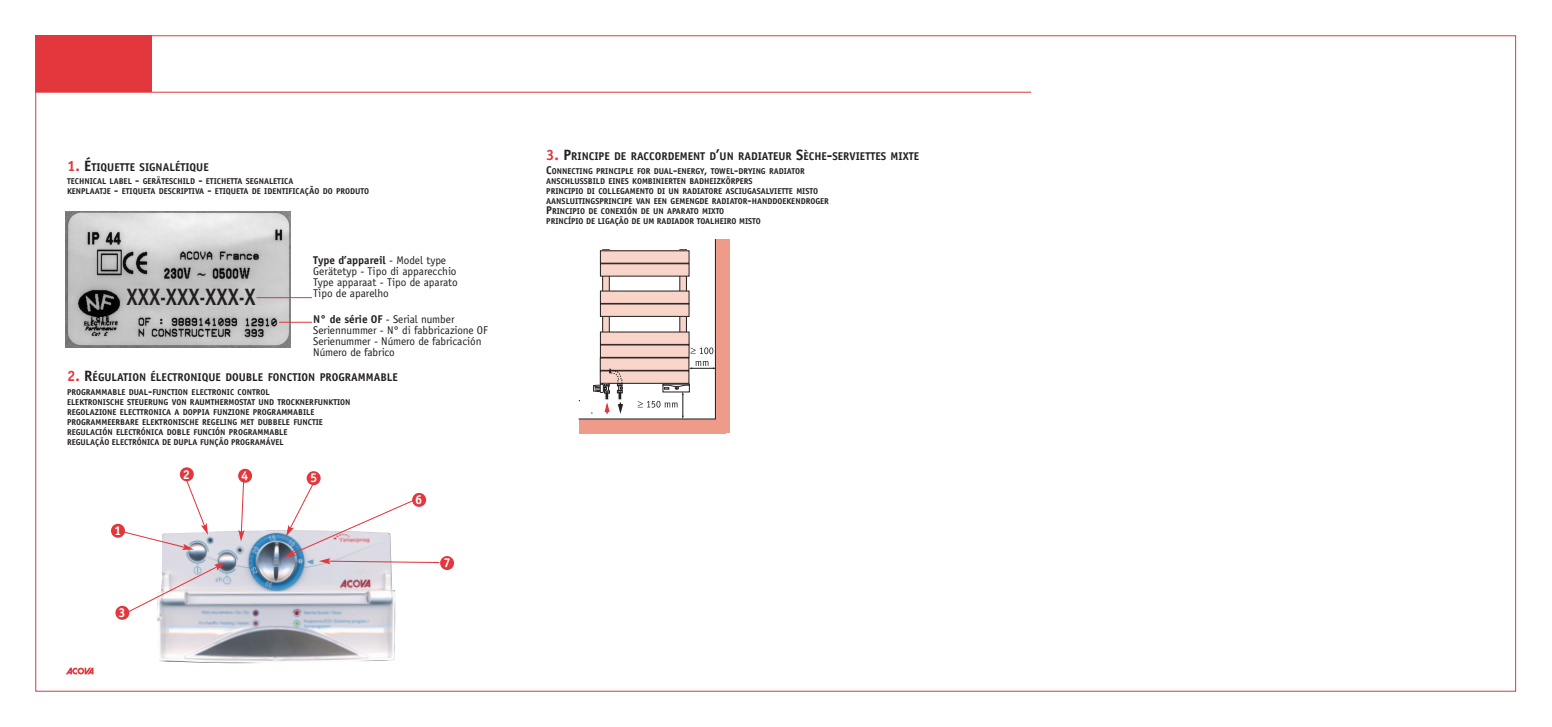
<style>
.page{position:relative;width:1552px;height:727px;background:#fff}
.page>*{position:absolute;margin:0;border:0;box-sizing:border-box;transform-origin:0 0}
.t1{font:700 22.5px "Univers";color:#231f20;scale:.7 1}
.t2{font:700 12.88px "Officina Sans";color:#fff}
.t3{font:11.25px/11.2px "Officina Sans";letter-spacing:-.005em;color:#231f20}
.t4{font:700 11.25px "Officina Sans";color:#231f20}
.t5{font:700 8.5px/10px "Officina Sans";color:#231f20}
.s1{font-size:15px;color:#e1373d}
.s2{font-size:15px}
.s3{font-size:11.25px}
.s4{font-size:9px}
.s5{font-weight:700}
</style>
<div class="page">
<div style="left:35px;top:35px;width:117px;height:57px;background:#e1373d"></div>
<svg style="left:66px;top:667px;width:27px;height:7px"></svg>
<hr style="left:35px;top:92px;width:996px;height:1px;background:#e1373d">
<div style="left:715px;top:240px;width:15px;height:193px;background:#ef9b8a"></div>
<div style="left:579px;top:419px;width:147px;height:14px;background:#ef9b8a"></div>
<svg style="left:579px;top:240px;width:137px;height:179px"></svg>
<img style="left:66px;top:211px;width:224px;height:136px">
<hr style="left:257px;top:297px;width:63px;height:1px;background:#e1373d">
<div style="left:312px;top:254px;width:174px;height:56px;background:#fff"></div>
<hr style="left:279px;top:321px;width:48px;height:1px;background:#e1373d">
<div style="left:312px;top:313px;width:193px;height:50px;background:#fff"></div>
<img style="left:158px;top:530px;width:237px;height:133px">
<div style="left:440px;top:556px;width:14px;height:14px;background:#e1373d;border-radius:50%"></div>
<div style="left:307px;top:471px;width:14px;height:14px;background:#e1373d;border-radius:50%"></div>
<div style="left:111px;top:523px;width:14px;height:14px;background:#e1373d;border-radius:50%"></div>
<div style="left:238px;top:468px;width:14px;height:14px;background:#e1373d;border-radius:50%"></div>
<div style="left:180px;top:467px;width:14px;height:14px;background:#e1373d;border-radius:50%"></div>
<div style="left:115px;top:605px;width:14px;height:14px;background:#e1373d;border-radius:50%"></div>
<svg style="left:284px;top:483px;width:156px;height:81px"></svg>
<svg style="left:238px;top:479px;width:7px;height:100px"></svg>
<svg style="left:122px;top:478px;width:86px;height:71px"></svg>
<svg style="left:126px;top:562px;width:100px;height:51px"></svg>
<h3 class="t4" style="left:67px;top:163px;width:143px"><span class="s1">1.</span> <span class="s2">É</span>TIQUETTE SIGNALÉTIQUE</h3>
<p class="t5" style="left:67px;top:177px;width:304px">TECHNICAL LABEL <span class="s3">-</span> GERÄTESCHILD <span class="s3">-</span> ETICHETTA SEGNALETICA<br>KENPLAATJE <span class="s3">-</span> ETIQUETA DESCRIPTIVA <span class="s3">-</span> ETIQUETA DE IDENTIFICAÇ<span class="s4">Ã</span>O DO PRODUTO</p>
<h1 class="t1" style="left:126px;top:288px;width:186px">XXX-XXX-XXX-X</h1>
<h3 class="t3" style="left:313px;top:255px;width:146px"><span class="s5">Type d’appareil</span> - Model type<br>Gerätetyp - Tipo di apparecchio<br>Type apparaat - Tipo de aparato<br>Tipo de aparelho</h3>
<h3 class="t3" style="left:313px;top:314px;width:176px"><span class="s5">N° de série OF</span> - Serial number<br>Seriennummer - N° di fabbricazione OF<br>Serienummer - Número de fabricación<br>Número de fabrico</h3>
<h3 class="t4" style="left:67px;top:373px;width:332px"><span class="s1">2.</span> <span class="s2">R</span>ÉGULATION ÉLECTRONIQUE DOUBLE FONCTION PROGRAMMABLE</h3>
<p class="t5" style="left:67px;top:387px;width:285px">PROGRAMMABLE DUAL<span class="s3">-</span>FUNCTION ELECTRONIC CONTROL<br>ELEKTRONISCHE STEUERUNG VON RAUMTHERMOSTAT UND TROCKNERFUNKTION REGOLAZIONE ELECTTRONICA A DOPPIA FUNZIONE PROGRAMMABILE PROGRAMMEERBARE ELEKTRONISCHE REGELING MET DUBBELE FUNCTIE REGULACIÓN ELECTRÓNICA DOBLE FUNCIÓN PROGRAMMABLE<br>REGULAÇÃO ELECTRÓNICA DE DUPLA FUNÇÃO PROGRAMÁVEL</p>
<h2 class="t2" style="left:114px;top:525px;width:9px">1</h2>
<h2 class="t2" style="left:119px;top:607px;width:9px">3</h2>
<h2 class="t2" style="left:183px;top:469px;width:9px">2</h2>
<h2 class="t2" style="left:241px;top:470px;width:9px">4</h2>
<h2 class="t2" style="left:310px;top:473px;width:9px">5</h2>
<h2 class="t2" style="left:415px;top:494px;width:9px">6</h2>
<h2 class="t2" style="left:444px;top:557px;width:9px">7</h2>
<h3 class="t4" style="left:546px;top:152px;width:374px"><span class="s1">3.</span> <span class="s2">P</span>RINCIPE DE RACCORDEMENT D<span class="s2">’</span>UN RADIATEUR <span class="s2">S</span>ÈCHE<span class="s2">-</span>SERVIETTES MIXTE</h3>
<p class="t5" style="left:546px;top:166px;width:284px"><span class="s3">C</span>ONNECTING PRINCIPLE FOR DUAL<span class="s3">-</span>ENERGY<span class="s3">,</span> TOWEL<span class="s3">-</span>DRYING RADIATOR ANSCHLUSSBILD EINES KOMBINIERTEN BADHEIZKÖRPERS<br>PRINCIPIO DI COLLEGAMENTO DI UN RADIATORE ASCIUGASALVIETTE MISTO AANSLUITINGSPRINCIPE VAN EEN GEMENGDE RADIATOR<span class="s3">-</span>HANDDOEKENDROGER <span class="s3">P</span>RINCIPIO DE CONEXIÓN DE UN APARATO MIXTO<br>PRINCÍPIO DE LIGAÇÃO DE UM RADIADOR TOALHEIRO MISTO</p>
</div>
